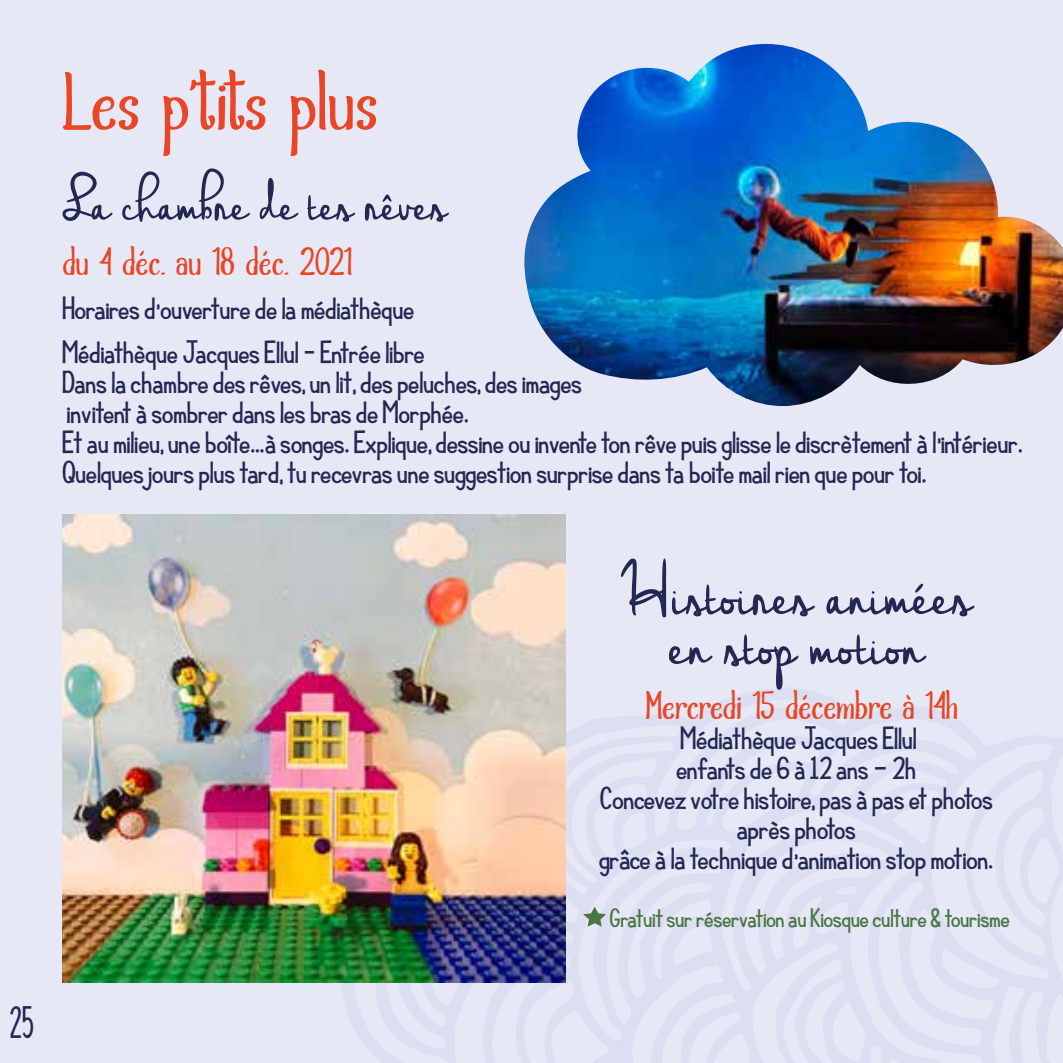
<style>
.page{position:relative;width:1063px;height:1063px;background:#e6e8f6}
.page>*{position:absolute;margin:0;border:0;box-sizing:border-box;transform-origin:0 0}
.t1{font:107.5px "Wedding Chardonnay";color:#222852}
.t2{font:90px "Wedding Chardonnay";color:#222852}
.t3{font:82.5px "Valid Harmony";color:#e84626}
.t4{font:42.5px "Vuldo";color:#222852}
.t5{font:40px "Valid Harmony";color:#e84626}
.t6{font:30px/30px "KG Compassion Big";color:#222852}
.t7{font:25px "KG Compassion Big";color:#4a7544}
</style>
<div class="page">
<svg style="left:304px;top:688px;width:759px;height:375px"></svg>
<img style="left:524px;top:44px;width:539px;height:363px">
<svg style="left:583px;top:907px;width:23px;height:20px"></svg>
<img style="left:62px;top:514px;width:504px;height:468px">
<h3 class="t3" style="left:62px;top:48px;width:317px">Les p’tits plus</h3>
<h2 class="t2" style="left:62px;top:160px;width:386px">La chambre de tes rêves</h2>
<h3 class="t5" style="left:62px;top:235px;width:291px">du 4 déc. au 18 déc. 2021</h3>
<p class="t6" style="left:62px;top:285px;width:364px;line-height:44.2px">Horairesd’ouverturedela médiathèque<br>Médiathèque JacquesEllul – Entréelibre</p>
<p class="t6" style="left:62px;top:367px;width:962px">Danslachambredesrêves,unlit,despeluches,desimages<br>invitentàsombrerdanslesbrasde Morphée.<br>Etau milieu,uneboîte…àsonges.Explique,dessineouinventetonrêvepuisglisselediscrètementàl’intérieur.<br>Quelquesjoursplustard, turecevrasunesuggestionsurprisedanstaboite mailrienquepourtoi.</p>
<h1 class="t1" style="left:621px;top:543px;width:353px">Histoires animées</h1>
<h1 class="t1" style="left:669px;top:593px;width:257px">en stop motion</h1>
<h3 class="t5" style="left:645px;top:679px;width:314px">Mercredi 15 décembre à 14h</h3>
<p class="t6" style="left:599px;top:723px;width:395px;text-align:center">Médiathèque JacquesEllul<br>enfantsde 6 à12 ans - 2h<br>Concevezvotrehistoire,pasàpasetphotos aprèsphotos<br>grâce à la technique d’animation stop motion.</p>
<p class="t7" style="left:610px;top:901px;width:401px">Gratuitsurréservationau Kiosqueculture &amp; tourisme</p>
<h3 class="t4" style="left:10px;top:998px;width:26px">25</h3>
</div>
